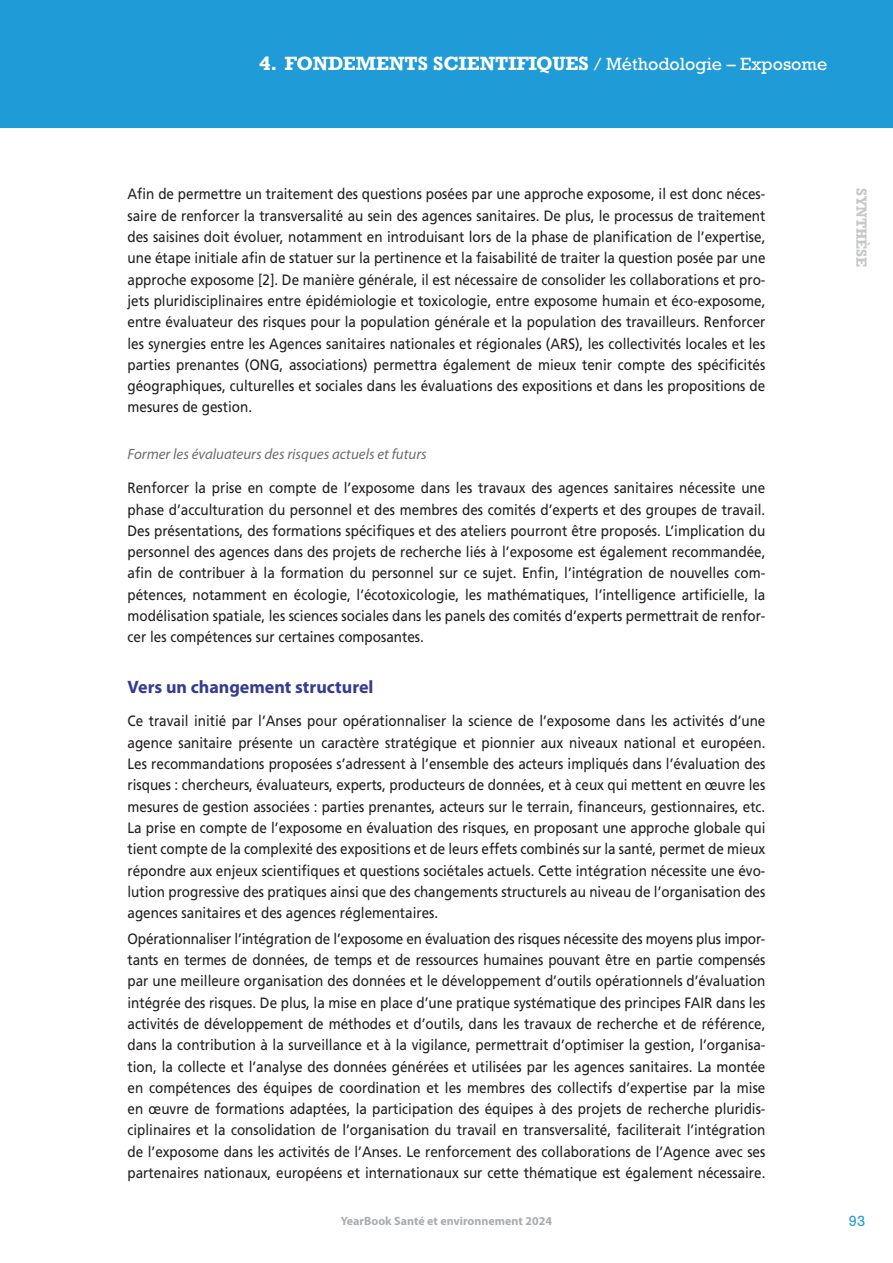
<style>
.page{position:relative;width:893px;height:1263px;background:#fff}
.page>*{position:absolute;margin:0;border:0;box-sizing:border-box;transform-origin:0 0}
.t1{font:700 18px "Rockwell";color:#fff}
.t2{font:700 18px "Myriad Pro";color:#343d91}
.t3{font:15px/21.3px "Frutiger LT Std";color:#231f20;text-align:justify;scale:.9 1}
.t4{font:italic 15px "Myriad Pro";color:#6c6d70}
.t5{font:700 15px "Rockwell Std";color:#c6c8c9}
.t6{font:15px "Rockwell Std";color:#1f9bd7}
.t7{font:700 12px "Myriad Pro";color:#a9acaf}
.s1{font-family:"Rockwell Std";font-weight:400}
</style>
<div class="page">
<div style="left:0;top:0;width:893px;height:128px;background:#1f9bd7"></div>
<p class="t1" style="left:259px;top:52px;width:570px">4. FONDEMENTS SCIENTIFIQUES <span class="s1">/ Méthodologie – Exposome</span></p>
<p class="t3" style="left:128px;top:184px;width:710px">Afin de permettre un traitement des questions posées par une approche exposome, il est donc néces&shy;saire de renforcer la transversalité au sein des agences sanitaires. De plus, le processus de traitement des saisines doit évoluer, notamment en introduisant lors de la phase de planification de l’expertise, une étape initiale afin de statuer sur la pertinence et la faisabilité de traiter la question posée par une approche exposome [2]. De manière générale, il est nécessaire de consolider les collaborations et pro&shy;jets pluridisciplinaires entre épidémiologie et toxicologie, entre exposome humain et éco-exposome, entre évaluateur des risques pour la population générale et la population des travailleurs. Renforcer les synergies entre les Agences sanitaires nationales et régionales (ARS), les collectivités locales et les parties prenantes (ONG, associations) permettra également de mieux tenir compte des spécificités géographiques, culturelles et sociales dans les évaluations des expositions et dans les propositions de mesures de gestion.</p>
<p class="t4" style="left:128px;top:446px;width:301px">Former les évaluateurs des risques actuels et futurs</p>
<p class="t3" style="left:128px;top:477px;width:710px">Renforcer la prise en compte de l’exposome dans les travaux des agences sanitaires nécessite une phase d’acculturation du personnel et des membres des comités d’experts et des groupes de travail.<br>Des présentations, des formations spécifiques et des ateliers pourront être proposés. L’implication du personnel des agences dans des projets de recherche liés à l’exposome est également recommandée, afin de contribuer à la formation du personnel sur ce sujet. Enfin, l’intégration de nouvelles com&shy;pétences, notamment en écologie, l’écotoxicologie, les mathématiques, l’intelligence artificielle, la modélisation spatiale, les sciences sociales dans les panels des comités d’experts permettrait de renfor&shy;cer les compétences sur certaines composantes.</p>
<p class="t2" style="left:128px;top:677px;width:247px">Vers un changement structurel</p>
<p class="t3" style="left:128px;top:711px;width:710px">Ce travail initié par l’Anses pour opérationnaliser la science de l’exposome dans les activités d’une agence sanitaire présente un caractère stratégique et pionnier aux niveaux national et européen.<br>Les recommandations proposées s’adressent à l’ensemble des acteurs impliqués dans l’évaluation des risques : chercheurs, évaluateurs, experts, producteurs de données, et à ceux qui mettent en œuvre les mesures de gestion associées : parties prenantes, acteurs sur le terrain, financeurs, gestionnaires, etc.<br>La prise en compte de l’exposome en évaluation des risques, en proposant une approche globale qui tient compte de la complexité des expositions et de leurs effets combinés sur la santé, permet de mieux répondre aux enjeux scientifiques et questions sociétales actuels. Cette intégration nécessite une évo&shy;lution progressive des pratiques ainsi que des changements structurels au niveau de l’organisation des agences sanitaires et des agences réglementaires.</p>
<p class="t3" style="left:128px;top:928px;width:710px">Opérationnaliser l’intégration de l’exposome en évaluation des risques nécessite des moyens plus impor&shy;tants en termes de données, de temps et de ressources humaines pouvant être en partie compensés par une meilleure organisation des données et le développement d’outils opérationnels d’évaluation intégrée des risques. De plus, la mise en place d’une pratique systématique des principes FAIR dans les activités de développement de méthodes et d’outils, dans les travaux de recherche et de référence, dans la contribution à la surveillance et à la vigilance, permettrait d’optimiser la gestion, l’organisa&shy;tion, la collecte et l’analyse des données générées et utilisées par les agences sanitaires. La montée en compétences des équipes de coordination et les membres des collectifs d’expertise par la mise en œuvre de formations adaptées, la participation des équipes à des projets de recherche pluridis&shy;ciplinaires et la consolidation de l’organisation du travail en transversalité, faciliterait l’intégration de l’exposome dans les activités de l’Anses. Le renforcement des collaborations de l’Agence avec ses partenaires nationaux, européens et internationaux sur cette thématique est également nécessaire.</p>
<p class="t5" style="left:870px;top:188px;width:81px;rotate:90deg">SYNTHÈSE</p>
<p class="t7" style="left:341px;top:1214px;width:213px">YearBook Santé et environnement 2024</p>
<p class="t6" style="left:849px;top:1212px;width:18px">93</p>
</div>
